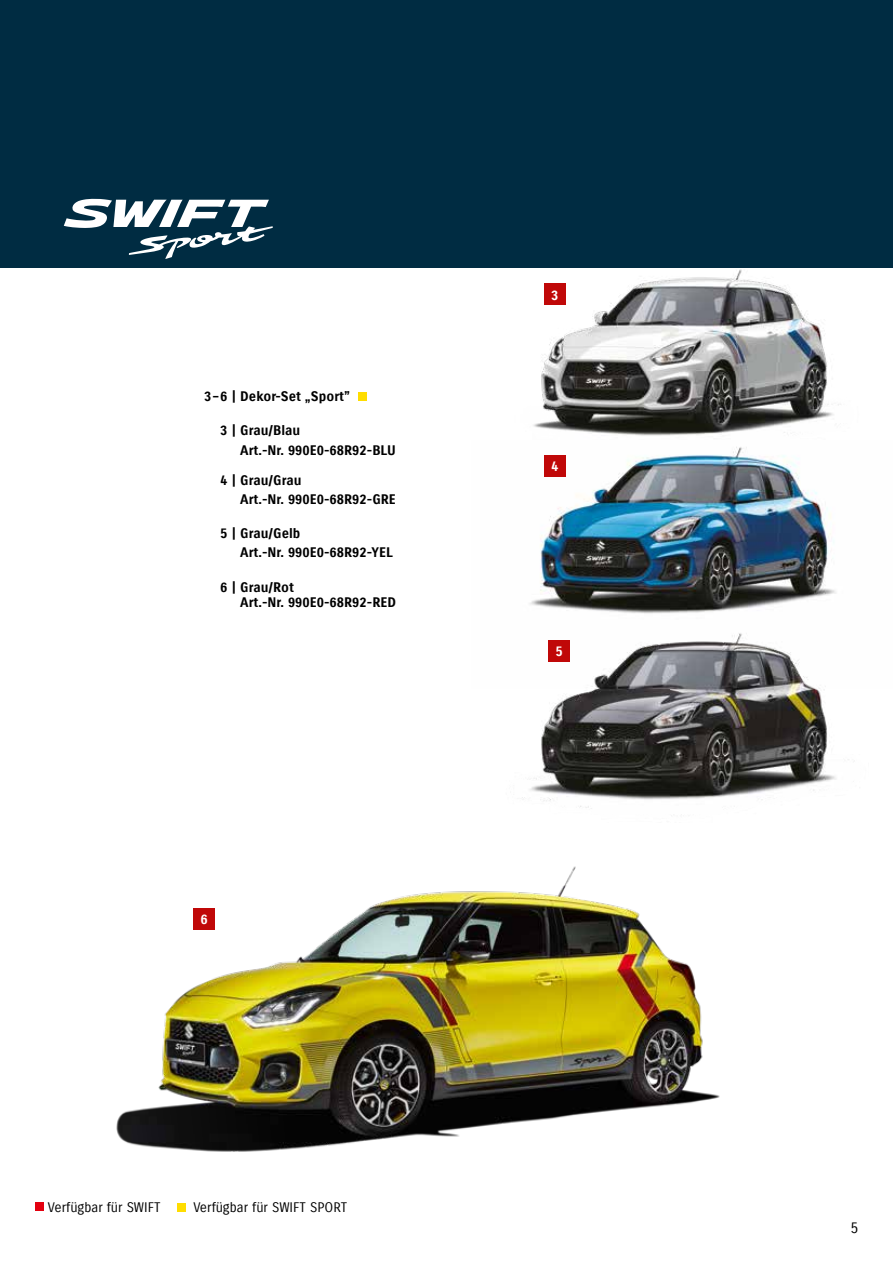
<style>
.page{position:relative;width:893px;height:1263px;background:#fff}
.page>*{position:absolute;margin:0;border:0;box-sizing:border-box;transform-origin:0 0}
.t1{font:15px "Suzuki PRO Regular";color:#000}
.t2{font:13.5px/19.2px "Suzuki PRO Bold";color:#000}
.t3{font:13.5px "Suzuki PRO Regular";color:#000}
.t4{font:13.5px "Suzuki PRO Bold";color:#fff}
</style>
<div class="page">
<div style="left:0;top:0;width:893px;height:267px;background:#002c42"></div>
<div style="left:35px;top:1203px;width:9px;height:8px;background:#e3000f"></div>
<svg style="left:64px;top:198px;width:209px;height:61px"></svg>
<img style="left:116px;top:875px;width:604px;height:337px">
<img style="left:533px;top:269px;width:308px;height:167px">
<img style="left:530px;top:447px;width:306px;height:167px">
<img style="left:522px;top:633px;width:327px;height:242px">
<div style="left:358px;top:392px;width:8px;height:9px;background:#fd0"></div>
<div style="left:544px;top:284px;width:22px;height:21px;background:#c00808"></div>
<div style="left:544px;top:455px;width:22px;height:21px;background:#c00808"></div>
<div style="left:549px;top:640px;width:21px;height:21px;background:#c00808"></div>
<p class="t2" style="left:204px;top:387px;width:147px">3–6 | Dekor-Set „Sport”</p>
<p class="t2" style="left:240px;top:421px;width:157px;text-indent:-20px">3 | Grau/Blau<br>Art.-Nr. 990E0-68R92-BLU</p>
<p class="t2" style="left:240px;top:470px;width:157px;text-indent:-20px">4 | Grau/Grau<br>Art.-Nr. 990E0-68R92-GRE</p>
<p class="t2" style="left:240px;top:524px;width:154px;text-indent:-20px">5 | Grau/Gelb<br>Art.-Nr. 990E0-68R92-YEL</p>
<p class="t2" style="left:240px;top:579px;width:157px;line-height:15px;text-indent:-20px">6 | Grau/Rot<br>Art.-Nr. 990E0-68R92-RED</p>
<p class="t4" style="left:200px;top:911px;width:9px">6</p>
<p class="t3" style="left:48px;top:1199px;width:114px">Verfügbar für SWIFT</p>
<p class="t3" style="left:193px;top:1199px;width:155px">Verfügbar für SWIFT SPORT</p>
<p class="t4" style="left:551px;top:287px;width:9px">3</p>
<p class="t4" style="left:551px;top:458px;width:9px">4</p>
<p class="t4" style="left:555px;top:643px;width:9px">5</p>
<p class="t1" style="left:850px;top:1219px;width:10px">5</p>
</div>
